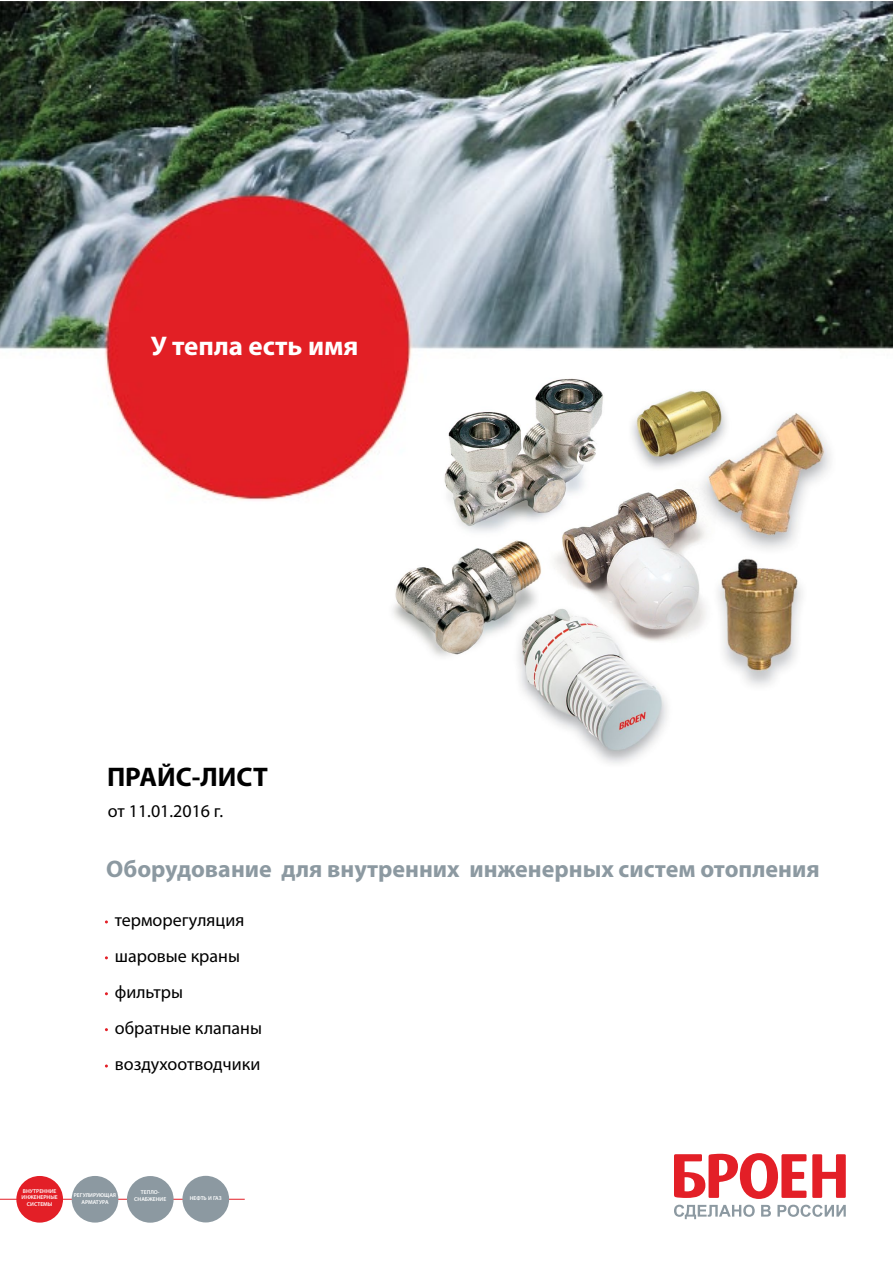
<style>
.page{position:relative;width:893px;height:1263px;background:#fff}
.page>*{position:absolute;margin:0;border:0;box-sizing:border-box;transform-origin:0 0}
.t1{font:700 27px "Myriad Pro";color:#fff}
.t2{font:700 27px "Myriad Pro";color:#000}
.t3{font:700 24px "Myriad Pro";color:#8c99a1}
.t4{font:18px/36px "Myriad Pro";color:#000}
.t5{font:600 5.7px/6.8px "Myriad Pro";color:#fff;text-align:center}
</style>
<div class="page">
<svg style="left:812px;top:1154px;width:34px;height:44px"></svg>
<svg style="left:674px;top:1153px;width:132px;height:46px"></svg>
<svg style="left:674px;top:1205px;width:81px;height:14px"></svg>
<svg style="left:761px;top:1205px;width:10px;height:11px"></svg>
<svg style="left:777px;top:1205px;width:69px;height:12px"></svg>
<hr style="left:0;top:1199px;width:245px;height:1px;background:#e31f27">
<div style="left:16px;top:1176px;width:47px;height:46px;background:#e31f27;border-radius:50%"></div>
<div style="left:72px;top:1176px;width:46px;height:46px;background:#8c99a1;border-radius:50%"></div>
<div style="left:182px;top:1176px;width:47px;height:46px;background:#8c99a1;border-radius:50%"></div>
<div style="left:127px;top:1176px;width:47px;height:47px;background:#8c99a1;border-radius:50%"></div>
<img style="left:0;top:1px;width:893px;height:500px">
<img style="left:321px;top:351px;width:519px;height:413px">
<h1 class="t1" style="left:151px;top:328px;width:209px">У тепла есть имя</h1>
<h1 class="t2" style="left:107px;top:759px;width:162px">ПРАЙС-ЛИСТ</h1>
<p class="t4" style="left:108px;top:792px;width:117px">от 11.01.2016 г.</p>
<h2 class="t3" style="left:106px;top:853px;width:715px">Оборудование для внутренних инженерных систем отопления</h2>
<p class="t4" style="left:115px;top:902px;width:149px">терморегуляция шаровые краны фильтры обратные клапаны воздухоотводчики</p>
<p class="t5" style="left:22px;top:1187px;width:38px">ВНУТРЕННИЕ<br>ИНЖЕНЕРНЫЕ<br>СИСТЕМЫ</p>
<p class="t5" style="left:134px;top:1188px;width:34px">ТЕПЛО-<br>СНАБЖЕНИЕ</p>
<p class="t5" style="left:74px;top:1191px;width:44px">РЕГУЛИРУЮЩАЯ<br>АРМАТУРА</p>
<p class="t5" style="left:190px;top:1194px;width:33px">НЕФТЬ И ГАЗ</p>
</div>
